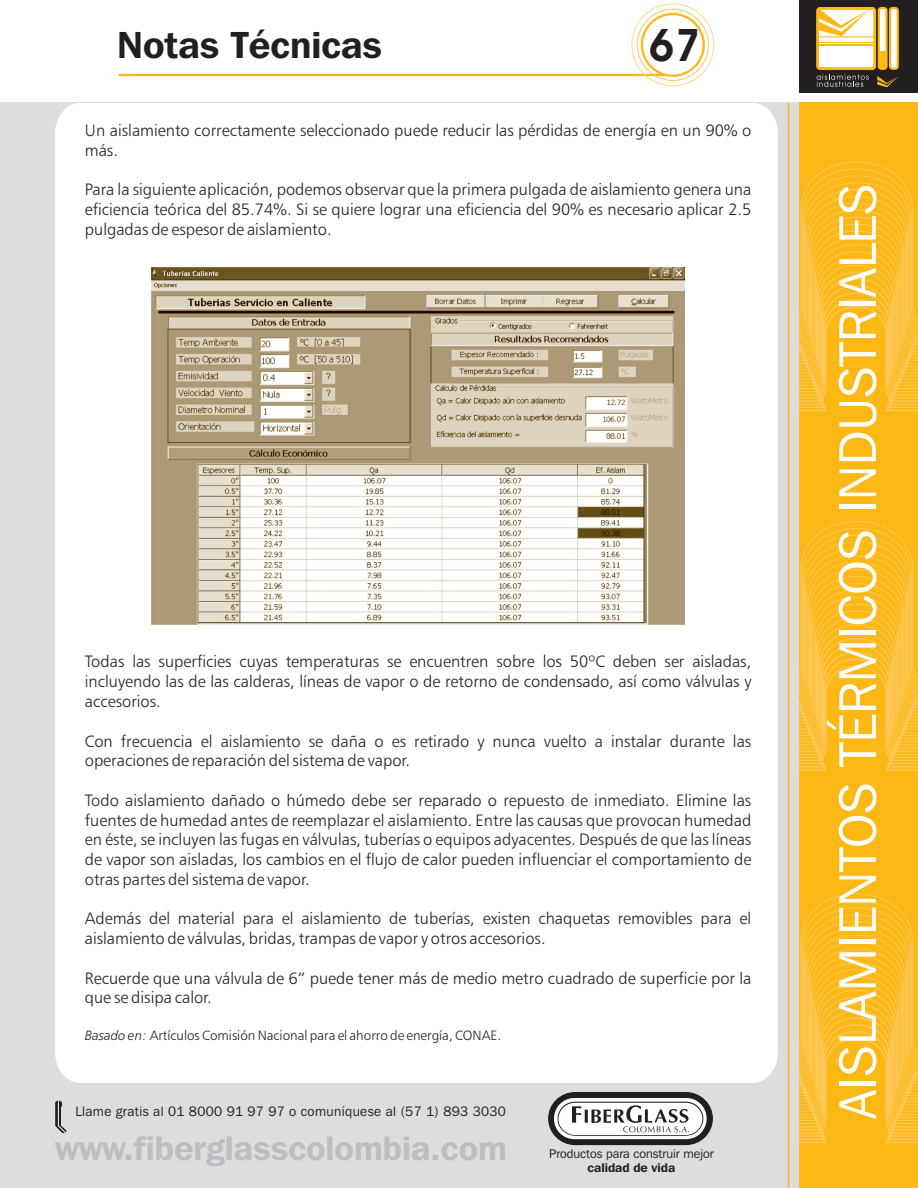
<style>
.page{position:relative;width:918px;height:1188px;background:#fff}
.page>*{position:absolute;margin:0;border:0;box-sizing:border-box;transform-origin:0 0}
.t1{font:52.5px "Franklin Gothic IT Cby BT";color:#fff}
.t2{font:700 45px "Avant Garde IT Cby BT";color:#231f20}
.t3{font:700 37.5px "Franklin Gothic IT Cby BT";color:#231f20}
.t4{font:700 33.9px "Franklin Gothic IT Cby BT";color:#bcbdc0}
.t5{font:16.5px/19.8px "Humanist 777 BT Light B";color:#231f20}
.t6{font:13.65px "Franklin Gothic IT Cby BT";letter-spacing:.03em;color:#231f20}
.t7{font:13.5px "Humanist 777 BT Light B";color:#231f20}
.t8{font:12.6px "Franklin Gothic IT Cby BT";color:#231f20}
.t9{font:700 12.6px "Franklin Gothic IT Cby BT";color:#231f20}
.s1{font-family:"Humanist 777 BT Light B,Italic"}
</style>
<div class="page">
<div style="left:0;top:103px;width:799px;height:1085px;background:#dcdddf"></div>
<div style="left:55px;top:103px;width:723px;height:980px;background:#fff"></div>
<hr style="left:788px;top:103px;width:1px;height:1085px;background:#fcb814">
<hr style="left:119px;top:74px;width:559px;height:2px;background:#fcb814">
<div style="left:632px;top:4px;width:82px;height:82px;border:1px solid #fed88f;border-radius:50%"></div>
<div style="left:637px;top:9px;width:72px;height:72px;border:1px solid #fec85a;border-radius:50%"></div>
<div style="left:641px;top:13px;width:64px;height:64px;background:#fff;border:2px solid #fcb814;border-radius:50%"></div>
<div style="left:799px;top:0;width:119px;height:92px;background:#231f20"></div>
<div style="left:799px;top:103px;width:119px;height:1085px;background:#fcb814"></div>
<svg style="left:799px;top:894px;width:119px;height:249px"></svg>
<svg style="left:799px;top:162px;width:119px;height:250px"></svg>
<svg style="left:799px;top:521px;width:119px;height:250px"></svg>
<div style="left:818px;top:8px;width:57px;height:61px;background:#fff;border-radius:2px"></div>
<svg style="left:820px;top:11px;width:48px;height:25px"></svg>
<hr style="left:818px;top:36px;width:57px;height:1px;background:#fcb814">
<hr style="left:818px;top:42px;width:57px;height:1px;background:#fcb814">
<hr style="left:818px;top:44px;width:57px;height:1px;background:#fcb814">
<div style="left:816px;top:7px;width:60px;height:63px;border:3px solid #fcb814;border-radius:2px"></div>
<svg style="left:881px;top:10px;width:4px;height:41px"></svg>
<div style="left:879px;top:51px;width:8px;height:18px;background:#fcb814"></div>
<div style="left:878px;top:7px;width:10px;height:63px;border:2px solid #fcb814;border-radius:3px"></div>
<div style="left:889px;top:7px;width:10px;height:63px;background:#fff;border:2px solid #fcb814;border-radius:3px"></div>
<svg style="left:817px;top:74px;width:52px;height:13px"></svg>
<svg style="left:877px;top:76px;width:21px;height:11px"></svg>
<svg style="left:55px;top:1101px;width:12px;height:33px"></svg>
<img style="left:151px;top:267px;width:534px;height:357px">
<svg style="left:548px;top:1092px;width:165px;height:53px;background:#aaa9a9"></svg>
<h3 class="t3" style="left:117px;top:29px;width:266px">Notas Técnicas</h3>
<h2 class="t2" style="left:648px;top:27px;width:54px">67</h2>
<p class="t5" style="left:85px;top:122px;width:668px">Un aislamiento correctamente seleccionado puede reducir las pérdidas de energía en un 90% o más.</p>
<p class="t5" style="left:85px;top:181px;width:668px;text-align:justify">Para la siguiente aplicación, podemos observar que la primera pulgada de aislamiento genera una eficiencia teórica del 85.74%. Si se quiere lograr una eficiencia del 90% es necesario aplicar 2.5 pulgadas de espesor de aislamiento.</p>
<p class="t5" style="left:85px;top:653px;width:668px;text-align:justify">Todas las superficies cuyas temperaturas se encuentren sobre los 50ºC deben ser aisladas, incluyendo las de las calderas, líneas de vapor o de retorno de condensado, así como válvulas y accesorios.</p>
<p class="t5" style="left:85px;top:732px;width:668px">Con frecuencia el aislamiento se daña o es retirado y nunca vuelto a instalar durante las operaciones de reparación del sistema de vapor.</p>
<p class="t5" style="left:85px;top:792px;width:668px;text-align:justify">Todo aislamiento dañado o húmedo debe ser reparado o repuesto de inmediato. Elimine las fuentes de humedad antes de reemplazar el aislamiento. Entre las causas que provocan humedad en éste, se incluyen las fugas en válvulas, tuberías o equipos adyacentes. Después de que las líneas de vapor son aisladas, los cambios en el flujo de calor pueden influenciar el comportamiento de otras partes del sistema de vapor.</p>
<p class="t5" style="left:85px;top:910px;width:668px">Además del material para el aislamiento de tuberías, existen chaquetas removibles para el aislamiento de válvulas, bridas, trampas de vapor y otros accesorios.</p>
<p class="t5" style="left:85px;top:969px;width:668px">Recuerde que una válvula de 6” puede tener más de medio metro cuadrado de superficie por la que se disipa calor.</p>
<p class="t7" style="left:85px;top:1030px;width:418px"><span class="s1">Basado en:</span> Artículos Comisión Nacional para el ahorro de energía, CONAE.</p>
<p class="t6" style="left:76px;top:1106px;width:432px">Llame gratis al 01 8000 91 97 97 o comuníquese al (57 1) 893 3030</p>
<h3 class="t4" style="left:55px;top:1134px;width:453px">www.fiberglasscolombia.com</h3>
<p class="t8" style="left:549px;top:1148px;width:166px">Productos para construir mejor</p>
<p class="t9" style="left:588px;top:1162px;width:89px">calidad de vida</p>
<h1 class="t1" style="left:836px;top:1119px;width:937px;rotate:-90deg">AISLAMIENTOS TÉRMICOS INDUSTRIALES</h1>
</div>
